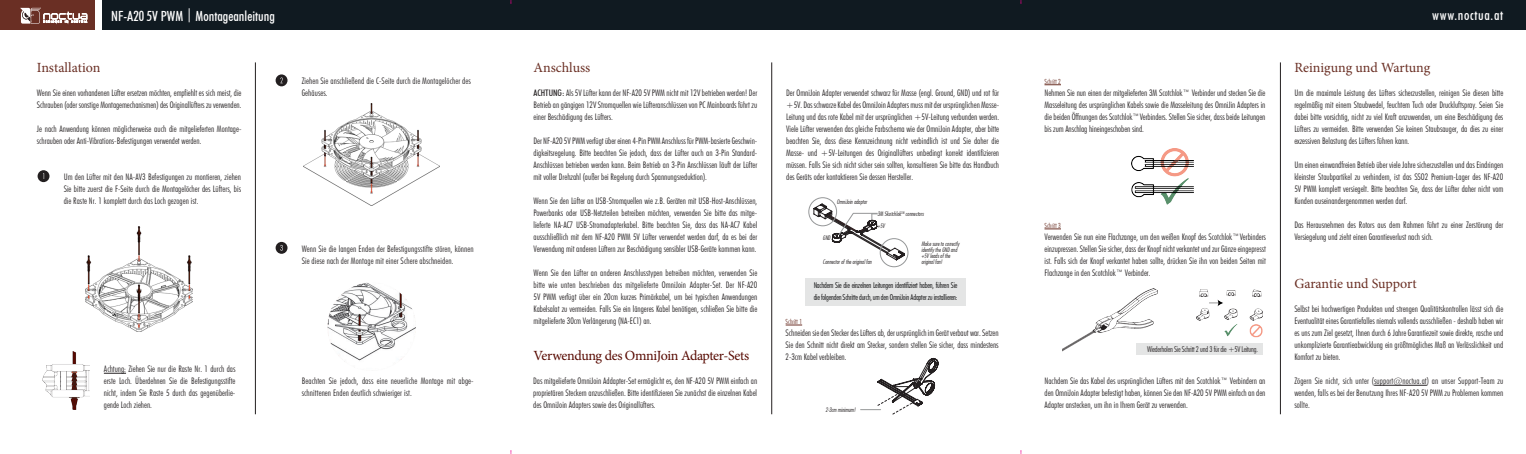
<style>
.page{position:relative;width:1526px;height:454px;background:#fff}
.page>*{position:absolute;margin:0;border:0;box-sizing:border-box;transform-origin:0 0}
.t1{font:14px "Minion Pro";color:#6a2f24}
.t2{font:14px "Minion Pro";letter-spacing:-.025em;color:#570901}
.t3{font:500 condensed 14px "Futura BT";color:#fff}
.t4{font:500 condensed 14px "Futura BT";letter-spacing:.05em;color:#fff}
.t5{font:300 condensed 9px/12px "Futura BT";color:#231f20;text-align:justify}
.t6{font:300 condensed 8px/12px "Futura BT";letter-spacing:-.025em;color:#000001}
.t7{font:300 condensed 8px "Futura BT";letter-spacing:-.025em;color:#231f20}
.t8{font:300 condensed 7px "Futura BT";color:#6a2f24}
.t9{font:6px/6px "Futura Lt Cn BT Italic";color:#231f20}
.s1{font-weight:500}
</style>
<div class="page">
<div style="left:103px;top:0;width:1422px;height:30px;background:#101a21"></div>
<div style="left:0;top:0;width:94px;height:30px;background:#6a2f24"></div>
<hr style="left:1373px;top:385px;width:53px;height:1px;background:#231f20">
<img style="left:303px;top:104px;width:137px;height:102px">
<svg style="left:275px;top:74px;width:12px;height:12px"></svg>
<svg style="left:280px;top:77px;width:3px;height:6px"></svg>
<hr style="left:771px;top:62px;width:1px;height:352px;background:#231f20">
<hr style="left:1279px;top:62px;width:1px;height:352px;background:#231f20">
<img style="left:327px;top:282px;width:89px;height:80px">
<img style="left:86px;top:227px;width:107px;height:104px">
<svg style="left:38px;top:170px;width:11px;height:12px"></svg>
<img style="left:43px;top:351px;width:46px;height:58px">
<svg style="left:104px;top:373px;width:22px;height:1px"></svg>
<div style="left:805px;top:278px;width:160px;height:27px;background:#e4e5e5"></div>
<svg style="left:1044px;top:229px;width:16px;height:1px"></svg>
<img style="left:1196px;top:289px;width:66px;height:48px">
<img style="left:1062px;top:289px;width:95px;height:63px">
<div style="left:1135px;top:343px;width:127px;height:12px;background:#e4e5e5"></div>
<img style="left:1131px;top:149px;width:62px;height:55px">
<svg style="left:1044px;top:85px;width:16px;height:1px"></svg>
<svg style="left:785px;top:325px;width:17px;height:1px"></svg>
<svg style="left:860px;top:358px;width:78px;height:56px"></svg>
<hr style="left:255px;top:62px;width:1px;height:352px;background:#231f20">
<div style="left:275px;top:242px;width:12px;height:12px;background:#231f20;border-radius:50%"></div>
<svg style="left:280px;top:245px;width:3px;height:6px"></svg>
<svg style="left:20px;top:8px;width:67px;height:16px"></svg>
<svg style="left:808px;top:197px;width:100px;height:70px"></svg>
<h1 class="t3" style="left:111px;top:7px;width:165px">NF-A20 5V PWM | Montageanleitung</h1>
<h1 class="t4" style="left:1431px;top:7px;width:72px">www.noctua.at</h1>
<h1 class="t1" style="left:37px;top:58px;width:65px">Installation</h1>
<h1 class="t1" style="left:533px;top:58px;width:58px">Anschluss</h1>
<h1 class="t1" style="left:1294px;top:58px;width:137px">Reinigung und Wartung</h1>
<p class="t5" style="left:302px;top:75px;width:171px">Ziehen Sie anschließend die C-Seite durch die Montagelöcher des<br>Gehäuses.</p>
<p class="t8" style="left:1044px;top:77px;width:18px">Schritt 2</p>
<p class="t5" style="left:1044px;top:87px;width:222px">Nehmen Sie nun einen der mitgelieferten 3M Scotchlok™ Verbinder und stecken Sie die Masseleitung des ursprünglichen Kabels sowie die Masseleitung des OmniJin Adapters in die beiden Öffnungen des Scotchlok™Verbinders. Stellen Sie sicher, dass beide Leitungen bis zum Anschlag hineingeschoben sind.</p>
<p class="t5" style="left:786px;top:87px;width:214px">Der OmniJoin Adapter verwendet schwarz für Masse (engl. Ground, GND) und rot für +5V. Das schwarze Kabel des OmniJoin Adapters muss mit der ursprünglichen Masse-Leitung und das rote Kabel mit der ursprünglichen +5V-Leitung verbunden werden.<br>Viele Lüfter verwenden das gleiche Farbschema wie der OmniJoin Adapter, aber bitte beachten Sie, dass diese Kennzeichnung nicht verbindlich ist und Sie daher die Masse- und +5V-Leitungen des Originallüfters unbedingt korrekt identifizieren müssen. Falls Sie sich nicht sicher sein sollten, konsultieren Sie bitte das Handbuch des Geräts oder kontaktieren Sie dessen Hersteller.</p>
<p class="t5" style="left:533px;top:87px;width:225px"><span class="s1">ACHTUNG:</span> Als 5V Lüfter kann der NF-A20 5V PWM nicht mit 12V betrieben werden! Der Betrieb an gängigen 12V Stromquellen wie Lüfteranschlüssen von PC Mainboards führt zu einer Beschädigung des Lüfters.</p>
<p class="t5" style="left:533px;top:135px;width:225px">Der NF-A20 5V PWM verfügt über einen 4-Pin PWM Anschluss für PWM-basierte Geschwin&shy;digkeitsregelung. Bitte beachten Sie jedoch, dass der Lüfter auch an 3-Pin Standard-Anschlüssen betrieben werden kann. Beim Betrieb an 3-Pin Anschlüssen läuft der Lüfter mit voller Drehzahl (außer bei Regelung durch Spannungsreduktion).</p>
<p class="t5" style="left:533px;top:195px;width:225px">Wenn Sie den Lüfter an USB-Stromquellen wie z.B. Geräten mit USB-Host-Anschlüssen, Powerbanks oder USB-Netzteilen betreiben möchten, verwenden Sie bitte das mitge&shy;lieferte NA-AC7 USB-Stromadapterkabel. Bitte beachten Sie, dass das NA-AC7 Kabel ausschließlich mit dem NF-A20 PWM 5V Lüfter verwendet werden darf, da es bei der Verwendung mit anderen Lüftern zur Beschädigung sensibler USB-Geräte kommen kann.</p>
<p class="t5" style="left:533px;top:267px;width:225px">Wenn Sie den Lüfter an anderen Anschlusstypen betreiben möchten, verwenden Sie bitte wie unten beschrieben das mitgelieferte OmniJoin Adapter-Set. Der NF-A20<br>5V PWM verfügt über ein 20cm kurzes Primärkabel, um bei typischen Anwendungen Kabelsalat zu vermeiden. Falls Sie ein längeres Kabel benötigen, schließen Sie bitte die mitgelieferte 30cm Verlängerung (NA-EC1) an.</p>
<p class="t5" style="left:37px;top:87px;width:206px">Wenn Sie einen vorhandenen Lüfter ersetzen möchten, empfiehlt es sich meist, die<br>Schrauben (oder sonstige Montagemechanismen) des Originallüfters zu verwenden.</p>
<p class="t5" style="left:37px;top:123px;width:206px">Je nach Anwendung können möglicherweise auch die mitgelieferten Montage&shy;schrauben oder Anti-Vibrations-Befestigungen verwendet werden.</p>
<p class="t5" style="left:64px;top:171px;width:179px">Um den Lüfter mit den NA-AV3 Befestigungen zu montieren, ziehen Sie bitte zuerst die F-Seite durch die Montagelöcher des Lüfters, bis die Raste Nr. 1 komplett durch das Loch gezogen ist.</p>
<p class="t5" style="left:1294px;top:87px;width:210px">Um die maximale Leistung des Lüfters sicherzustellen, reinigen Sie diesen bitte regelmäßig mit einem Staubwedel, feuchtem Tuch oder Druckluftspray. Seien Sie dabei bitte vorsichtig, nicht zu viel Kraft anzuwenden, um eine Beschädigung des Lüfters zu vermeiden. Bitte verwenden Sie keinen Staubsauger, da dies zu einer exzessiven Belastung des Lüfters führen kann.</p>
<p class="t5" style="left:1294px;top:159px;width:210px">Um einen einwandfreien Betrieb über viele Jahre sicherzustellen und das Eindringen kleinster Staubpartikel zu verhindern, ist das SSO2 Premium-Lager des NF-A20<br>5V PWM komplett versiegelt. Bitte beachten Sie, dass der Lüfter daher nicht vom Kunden auseinandergenommen werden darf.</p>
<p class="t5" style="left:1294px;top:219px;width:210px">Das Herausnehmen des Rotors aus dem Rahmen führt zu einer Zerstörung der<br>Versiegelung und zieht einen Garantieverlust nach sich.</p>
<p class="t9" style="left:836px;top:199px;width:32px">OmniJoin adaptor</p>
<p class="t9" style="left:877px;top:211px;width:48px">3M Skotchlok<sup>TM</sup> connectors</p>
<p class="t8" style="left:1044px;top:221px;width:18px">Schritt 3</p>
<p class="t5" style="left:1044px;top:231px;width:223px">Verwenden Sie nun eine Flachzange, um den weißen Knopf des Scotchlok™Verbinders einzupressen. Stellen Sie sicher, dass der Knopf nicht verkantet und zur Gänze eingepresst ist. Falls sich der Knopf verkantet haben sollte, drücken Sie ihn von beiden Seiten mit Flachzange in den Scotchlok™ Verbinder.</p>
<p class="t9" style="left:877px;top:223px;width:9px">+5V</p>
<p class="t9" style="left:822px;top:235px;width:9px">GND</p>
<p class="t9" style="left:921px;top:240px;width:39px">Make sure to correctly identify the GND and +5V leads of the original fan!</p>
<p class="t5" style="left:302px;top:243px;width:173px">Wenn Sie die langen Enden der Befestigungsstifte stören, können<br>Sie diese nach der Montage mit einer Schere abschneiden.</p>
<p class="t9" style="left:822px;top:259px;width:50px">Connector of the original fan</p>
<h1 class="t1" style="left:1294px;top:274px;width:124px">Garantie und Support</h1>
<p class="t6" style="left:813px;top:279px;width:145px">Nachdem Sie die einzelnen Leitungen identifiziert haben, führen Sie die folgenden Schritte durch, um den OmniJoin Adapter zu installieren:</p>
<p class="t5" style="left:1294px;top:303px;width:210px">Selbst bei hochwertigen Produkten und strengen Qualitätskontrollen lässt sich die Eventualität eines Garantiefalles niemals vollends ausschließen - deshalb haben wir es uns zum Ziel gesetzt, Ihnen durch 6 Jahre Garantiezeit sowie direkte, rasche und unkomplizierte Garantieabwicklung ein größtmögliches Maß an Verlässlichkeit und Komfort zu bieten.</p>
<p class="t5" style="left:1294px;top:375px;width:210px">Zögern Sie nicht, sich unter (support@noctua.at) an unser Support-Team zu wenden, falls es bei der Benutzung Ihres NF-A20 5V PWM zu Problemen kommen sollte.</p>
<p class="t8" style="left:785px;top:317px;width:18px">Schritt 1</p>
<p class="t5" style="left:785px;top:327px;width:214px">Schneiden sie den Stecker des Lüfters ab, der ursprünglich im Gerät verbaut war. Setzen Sie den Schnitt nicht direkt am Stecker, sondern stellen Sie sicher, dass mindestens 2-3cm Kabel verbleiben.</p>
<p class="t7" style="left:1146px;top:344px;width:112px">Wiederholen Sie Schritt 2 und 3 für die +5V Leitung.</p>
<h1 class="t2" style="left:533px;top:346px;width:217px">Verwendung des OmniJoin Adapter-Sets</h1>
<p class="t5" style="left:533px;top:375px;width:225px">Das mitgelieferte OmniJoin Addapter-Set ermöglicht es, den NF-A20 5V PWM einfach an proprietären Steckern anzuschließen. Bitte identifizieren Sie zunächst die einzelnen Kabel des OmniJoin Adapters sowie des Originallüfters.</p>
<p class="t5" style="left:104px;top:363px;width:133px">Achtung: Ziehen Sie nur die Raste Nr. 1 durch das erste Loch. Überdehnen Sie die Befestigungsstifte nicht, indem Sie Raste 5 durch das gegenüberlie&shy;gende Loch ziehen.</p>
<p class="t5" style="left:1044px;top:375px;width:222px">Nachdem Sie das Kabel des ursprünglichen Lüfters mit den Scotchlok™ Verbindern an den OmniJoin Adapter befestigt haben, können Sie den NF-A20 5V PWM einfach an den Adapter anstecken, um ihn in Ihrem Gerät zu verwenden.</p>
<p class="t5" style="left:302px;top:375px;width:173px">Beachten Sie jedoch, dass eine neuerliche Montage mit abge&shy;schnittenen Enden deutlich schwieriger ist.</p>
<p class="t9" style="left:825px;top:406px;width:32px">2-3cm minimum!</p>
</div>
